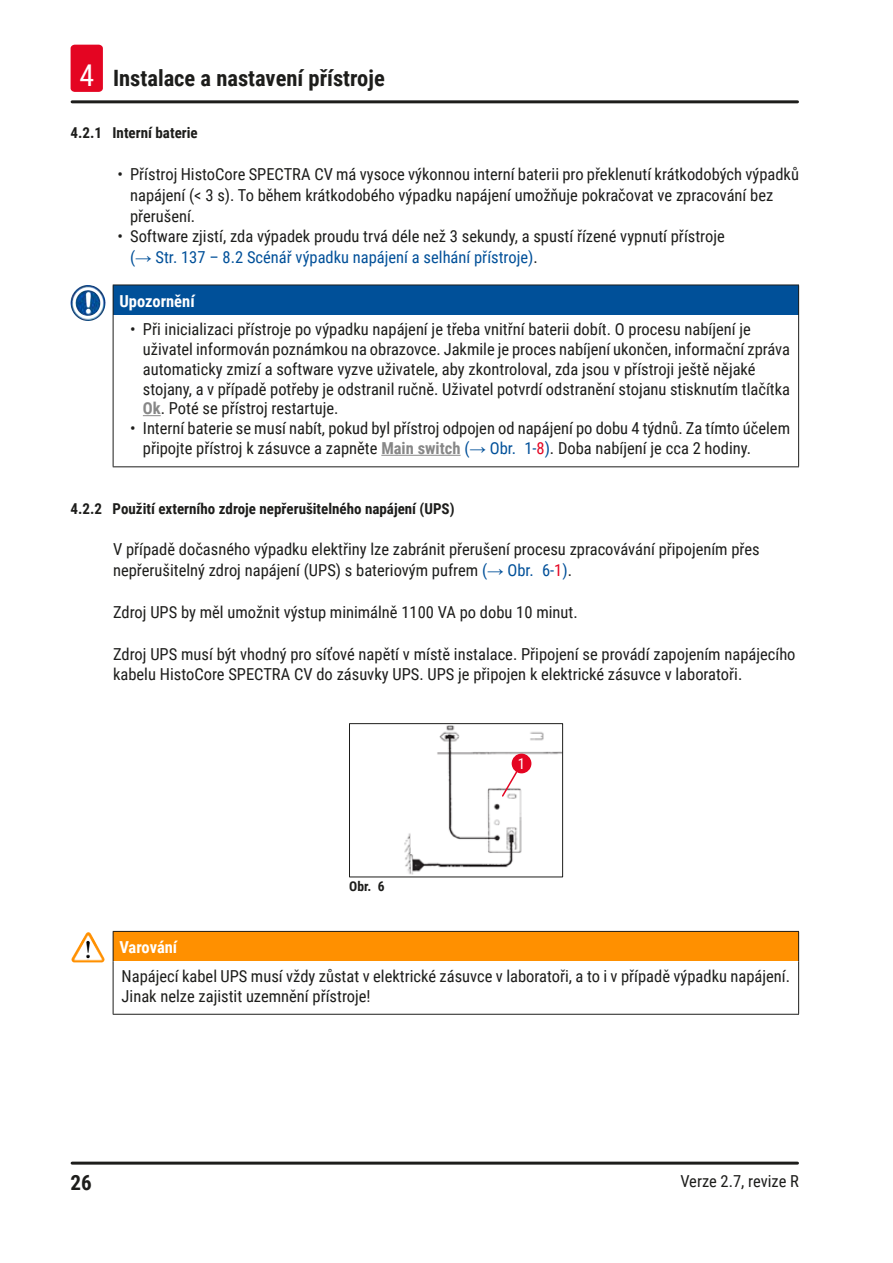
<style>
.page{position:relative;width:893px;height:1263px;background:#fff}
.page>*{position:absolute;margin:0;border:0;box-sizing:border-box;transform-origin:0 0}
.t1{font:700 22.5px "Roboto Condensed";color:#1d1d1b}
.t2{font:700 21px "Roboto Condensed";color:#1d1d1b}
.Description_text{font:16.5px/20.9px "Roboto Condensed";color:#1d1d1b}
.Source_of_danger{font:16.5px/19.8px "Roboto Condensed";color:#1d1d1b}
.Signalword__no_use_a{font:700 16.5px "Roboto Condensed";color:#fff}
.t3{font:700 15px "Roboto Condensed";color:#1d1d1b}
.t4{font:15px "Roboto Condensed";color:#fff}
.t5{font:700 13.5px "Roboto Condensed";color:#1d1d1b}
.s1{font-weight:400;font-size:30px;color:#fff}
.s2{color:#005099}
.s3{font-family:"Arial";color:#005099}
.s4{font-weight:700;color:#878787}
.s5{color:#e40522}
</style>
<div class="page">
<hr style="left:72px;top:1161px;width:725px;height:3px;background:#1d1d1b">
<hr style="left:72px;top:100px;width:725px;height:3px;background:#1d1d1b">
<div style="left:71px;top:45px;width:32px;height:47px;background:#e40522;border-radius:4px"></div>
<div style="left:113px;top:285px;width:686px;height:30px;background:#005099"></div>
<hr style="left:113px;top:285px;width:1px;height:30px;background:#1d1d1b">
<hr style="left:113px;top:315px;width:1px;height:151px;background:#1d1d1b">
<hr style="left:798px;top:315px;width:1px;height:151px;background:#1d1d1b">
<hr style="left:113px;top:466px;width:686px;height:1px;background:#1d1d1b">
<hr style="left:113px;top:285px;width:686px;height:1px;background:#1d1d1b">
<hr style="left:798px;top:285px;width:1px;height:30px;background:#1d1d1b">
<img style="left:71px;top:285px;width:26px;height:36px">
<svg style="left:143px;top:415px;width:18px;height:1px"></svg>
<hr style="left:381px;top:455px;width:80px;height:1px;background:#878787">
<img style="left:404px;top:725px;width:157px;height:150px">
<svg style="left:501px;top:770px;width:17px;height:28px"></svg>
<div style="left:512px;top:754px;width:19px;height:19px;background:#e40522;border-radius:50%"></div>
<div style="left:349px;top:723px;width:214px;height:154px;border:1px solid #1d1d1b"></div>
<div style="left:113px;top:931px;width:686px;height:30px;background:#ff9000"></div>
<svg style="left:113px;top:932px;width:1px;height:29px"></svg>
<hr style="left:113px;top:961px;width:1px;height:53px;background:#1d1d1b">
<hr style="left:798px;top:961px;width:1px;height:53px;background:#1d1d1b">
<hr style="left:113px;top:1014px;width:686px;height:1px;background:#1d1d1b">
<hr style="left:113px;top:931px;width:686px;height:1px;background:#1d1d1b">
<svg style="left:798px;top:932px;width:1px;height:29px"></svg>
<img style="left:74px;top:932px;width:14px;height:23px">
<h1 class="t1" style="left:79px;top:63px;width:307px"><span class="s1">4</span> Instalace a nastavení přístroje</h1>
<p class="t3" style="left:71px;top:122px;width:129px">4.2.1 Interní baterie</p>
<p class="Description_text" style="left:130px;top:163px;width:670px;text-indent:-13px">• Přístroj HistoCore SPECTRA CV má vysoce výkonnou interní baterii pro překlenutí krátkodobých výpadků napájení (&lt; 3 s). To během krátkodobého výpadku napájení umožňuje pokračovat ve zpracování bez přerušení.</p>
<p class="Description_text" style="left:130px;top:226px;width:596px;text-indent:-13px">• Software zjistí, zda výpadek proudu trvá déle než 3 sekundy, a spustí řízené vypnutí přístroje <span class="s2">(</span><span class="s3">→</span> <span class="s2">Str. 137 – 8.2 Scénář výpadku napájení a selhání přístroje)</span>.</p>
<p class="Signalword__no_use_a" style="left:119px;top:289px;width:77px">Upozornění</p>
<p class="Description_text" style="left:143px;top:319px;width:649px;line-height:19.8px;text-indent:-13px">• Při inicializaci přístroje po výpadku napájení je třeba vnitřní baterii dobít. O procesu nabíjení je uživatel informován poznámkou na obrazovce. Jakmile je proces nabíjení ukončen, informační zpráva automaticky zmizí a software vyzve uživatele, aby zkontroloval, zda jsou v přístroji ještě nějaké stojany, a v případě potřeby je odstranil ručně. Uživatel potvrdí odstranění stojanu stisknutím tlačítka <span class="s4">Ok</span>. Poté se přístroj restartuje.</p>
<p class="Description_text" style="left:143px;top:418px;width:649px;line-height:19.8px;text-indent:-13px">• Interní baterie se musí nabít, pokud byl přístroj odpojen od napájení po dobu 4 týdnů. Za tímto účelem připojte přístroj k zásuvce a zapněte <span class="s4">Main switch</span> <span class="s2">(</span><span class="s3">→</span> <span class="s2">Obr. 1‑</span><span class="s5">8</span><span class="s2">)</span>. Doba nabíjení je cca 2 hodiny.</p>
<p class="t3" style="left:71px;top:498px;width:385px">4.2.2 Použití externího zdroje nepřerušitelného napájení (UPS)</p>
<p class="Description_text" style="left:113px;top:538px;width:648px">V případě dočasného výpadku elektřiny lze zabránit přerušení procesu zpracovávání připojením přes nepřerušitelný zdroj napájení (UPS) s bateriovým pufrem <span class="s2">(</span><span class="s3">→</span> <span class="s2">Obr. 6‑</span><span class="s5">1</span><span class="s2">)</span>.</p>
<p class="Description_text" style="left:113px;top:601px;width:466px">Zdroj UPS by měl umožnit výstup minimálně 1100 VA po dobu 10 minut.</p>
<p class="Description_text" style="left:113px;top:643px;width:684px">Zdroj UPS musí být vhodný pro síťové napětí v místě instalace. Připojení se provádí zapojením napájecího kabelu HistoCore SPECTRA CV do zásuvky UPS. UPS je připojen k elektrické zásuvce v laboratoři.</p>
<p class="t5" style="left:349px;top:877px;width:37px">Obr. 6</p>
<p class="t4" style="left:518px;top:753px;width:9px">1</p>
<p class="Signalword__no_use_a" style="left:119px;top:935px;width:59px">Varování</p>
<p class="Source_of_danger" style="left:122px;top:965px;width:670px">Napájecí kabel UPS musí vždy zůstat v elektrické zásuvce v laboratoři, a to i v případě výpadku napájení.<br>Jinak nelze zajistit uzemnění přístroje!</p>
<p class="t2" style="left:71px;top:1168px;width:23px">26</p>
<p class="Description_text" style="left:680px;top:1170px;width:120px">Verze 2.7, revize R</p>
</div>
